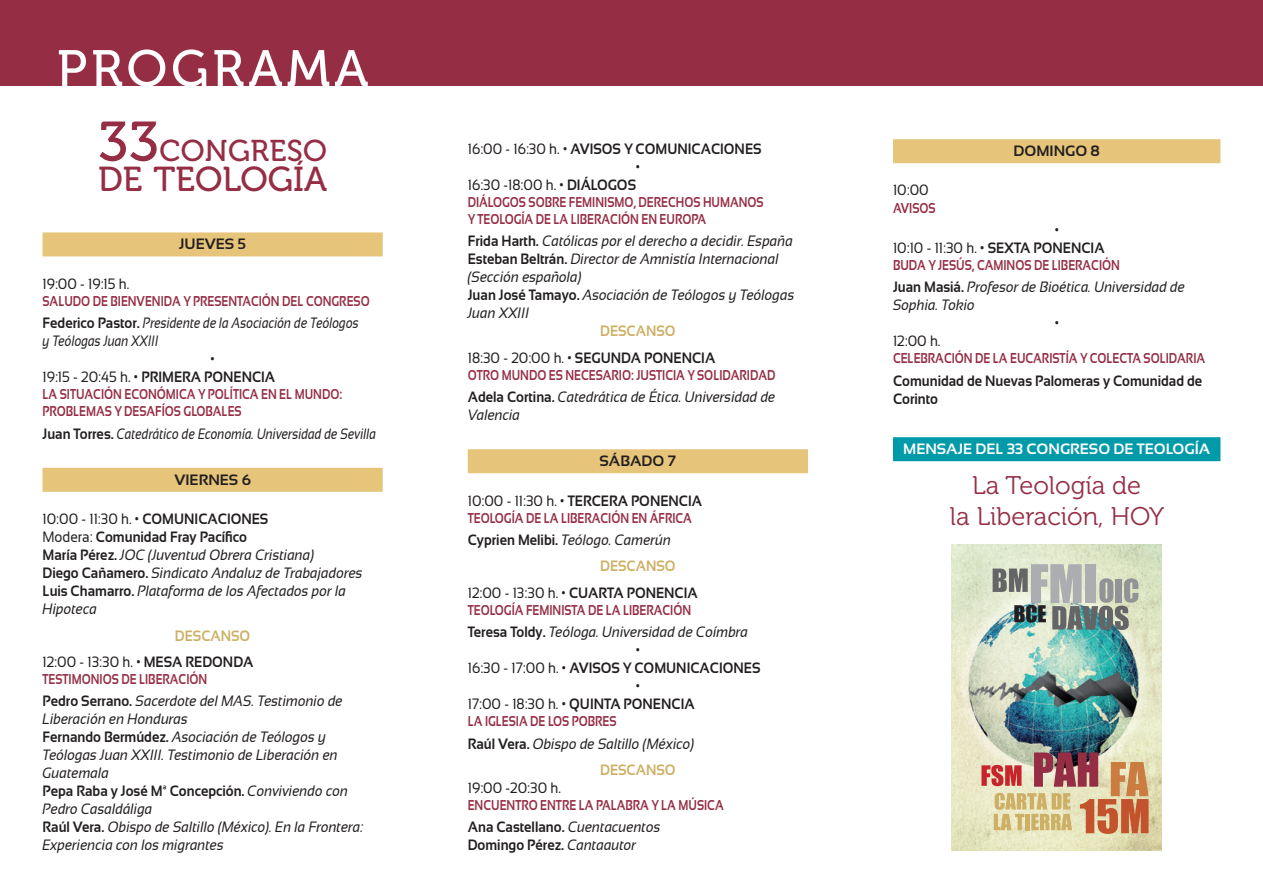
<style>
.page{position:relative;width:1263px;height:893px;background:#fff}
.page>*{position:absolute;margin:0;border:0;box-sizing:border-box;transform-origin:0 0}
.t1{font:51px "Museo 500";letter-spacing:.08em;color:#fff}
.t2{font:34.5px "Museo 500";color:#952e45}
.t3{font:30px "Museo 500";letter-spacing:.01em;color:#952e45}
.t4{font:25.5px "Museo 300";color:#952e45}
.Nombre{font:italic 15px/18px "Sansation";color:#231f20;scale:.9 1}
.Fecha{font:700 15px/18px "Sansation";color:#231f20;scale:.9 1}
.t5{font:15px "Sansation";color:#231f20;scale:.9 1}
.Nombre-2{font:italic 15px/18px "Sansation";color:#231f20;scale:.8 1}
.Descanso{font:700 15px "Sansation";color:#cdb065;scale:.9 1}
.Fecha-2{font:700 15px "Sansation";color:#231f20}
.Mensaje_Congreso{font:700 15px "Sansation";color:#fff}
.Titulo_ponencia{font:700 14.25px/17.1px "Sansation";color:#952e45;scale:.8 1}
.s1{font-size:55.5px}
.s2{font-weight:700;font-style:normal}
.s3{font-weight:400}
.s4{font-weight:700}
.s5{font-weight:400;font-style:italic}
</style>
<div class="page">
<div style="left:0;top:0;width:1263px;height:85px;background:#952e45"></div>
<img style="left:952px;top:545px;width:210px;height:305px">
<svg style="left:992px;top:564px;width:146px;height:66px"></svg>
<svg style="left:981px;top:752px;width:167px;height:82px"></svg>
<div style="left:43px;top:232px;width:340px;height:24px;background:#e6c57b"></div>
<div style="left:43px;top:468px;width:340px;height:24px;background:#e6c57b"></div>
<div style="left:468px;top:449px;width:340px;height:24px;background:#e6c57b"></div>
<div style="left:893px;top:139px;width:327px;height:24px;background:#e6c57b"></div>
<div style="left:893px;top:437px;width:327px;height:24px;background:#009aa9"></div>
<p class="t1" style="left:57px;top:41px;width:313px">PROGRAMA</p>
<p class="t3" style="left:98px;top:134px;width:230px"><span class="s1">33</span>CONGRESO</p>
<p class="t2" style="left:98px;top:160px;width:230px">DE TEOLOGÍA</p>
<p class="Fecha-2" style="left:179px;top:236px;width:68px">JUEVES 5</p>
<p class="t5" style="left:43px;top:275px;width:98px">19:00 - 19:15 h.</p>
<p class="Titulo_ponencia" style="left:43px;top:292px;width:410px">SALUDO DE BIENVENIDA Y PRESENTACIÓN DEL CONGRESO</p>
<p class="Nombre-2" style="left:43px;top:314px;width:397px"><span class="s2">Federico Pastor.</span> Presidente de la Asociación de Teólogos y Teólogas Juan XXIII</p>
<p class="t5" style="left:211px;top:350px;width:6px">•</p>
<p class="Fecha" style="left:43px;top:368px;width:260px"><span class="s3">19:15 - 20:45 h. •</span> PRIMERA PONENCIA</p>
<p class="Titulo_ponencia" style="left:43px;top:386px;width:376px">LA SITUACIÓN ECONÓMICA Y POLÍTICA EN EL MUNDO:<br>PROBLEMAS Y DESAFÍOS GLOBALES</p>
<p class="Nombre-2" style="left:43px;top:424px;width:418px"><span class="s2">Juan Torres.</span> Catedrático de Economía. Universidad de Sevilla</p>
<p class="Fecha-2" style="left:174px;top:471px;width:78px">VIERNES 6</p>
<p class="t5" style="left:43px;top:510px;width:252px">10:00 - 11:30 h. • <span class="s4">COMUNICACIONES</span></p>
<p class="Fecha" style="left:43px;top:528px;width:229px"><span class="s3">Modera:</span> Comunidad Fray Pacífico</p>
<p class="Nombre" style="left:43px;top:546px;width:303px"><span class="s2">María Pérez.</span> JOC (Juventud Obrera Cristiana)</p>
<p class="Nombre" style="left:43px;top:564px;width:357px"><span class="s2">Diego Cañamero.</span> Sindicato Andaluz de Trabajadores</p>
<p class="Nombre" style="left:43px;top:582px;width:339px"><span class="s2">Luis Chamarro.</span> Plataforma de los Afectados por la<br>Hipoteca</p>
<p class="Descanso" style="left:175px;top:627px;width:85px">DESCANSO</p>
<p class="t5" style="left:43px;top:653px;width:236px">12:00 - 13:30 h. • <span class="s4">MESA REDONDA</span></p>
<p class="Titulo_ponencia" style="left:43px;top:671px;width:207px">TESTIMONIOS DE LIBERACIÓN</p>
<p class="Nombre" style="left:43px;top:692px;width:335px"><span class="s2">Pedro Serrano.</span> Sacerdote del MAS. Testimonio de<br>Liberación en Honduras</p>
<p class="Nombre" style="left:43px;top:728px;width:330px"><span class="s2">Fernando Bermúdez.</span> Asociación de Teólogos y<br>Teólogas Juan XXIII. Testimonio de Liberación en<br>Guatemala</p>
<p class="Nombre" style="left:43px;top:782px;width:341px"><span class="s2">Pepa Raba y José Mª Concepción.</span> Conviviendo con<br>Pedro Casaldáliga</p>
<p class="Nombre" style="left:43px;top:818px;width:358px"><span class="s2">Raúl Vera.</span> Obispo de Saltillo (México). En la Frontera:<br>Experiencia con los migrantes</p>
<p class="Fecha" style="left:468px;top:139px;width:328px"><span class="s3">16:00 - 16:30 h. •</span> AVISOS Y COMUNICACIONES</p>
<p class="Fecha" style="left:636px;top:157px;width:6px">•</p>
<p class="t5" style="left:468px;top:176px;width:189px">16:30 -18:00 h. • <span class="s4">DIÁLOGOS</span></p>
<p class="Titulo_ponencia" style="left:468px;top:193px;width:371px">DIÁLOGOS SOBRE FEMINISMO, DERECHOS HUMANOS<br>Y TEOLOGÍA DE LA LIBERACIÓN EN EUROPA</p>
<p class="Nombre" style="left:468px;top:232px;width:363px"><span class="s2">Frida Harth.</span> Católicas por el derecho a decidir. España</p>
<p class="Nombre" style="left:468px;top:250px;width:347px"><span class="s2">Esteban Beltrán.</span> Director de Amnistía Internacional (Sección española)</p>
<p class="Nombre" style="left:468px;top:286px;width:364px"><span class="s2">Juan José Tamayo.</span> Asociación de Teólogos y Teólogas<br>Juan XXIII</p>
<p class="Descanso" style="left:600px;top:323px;width:85px">DESCANSO</p>
<p class="Fecha" style="left:468px;top:348px;width:277px"><span class="s3">18:30 - 20:00 h. •</span> SEGUNDA PONENCIA</p>
<p class="Titulo_ponencia" style="left:468px;top:366px;width:386px">OTRO MUNDO ES NECESARIO: JUSTICIA Y SOLIDARIDAD</p>
<p class="Nombre" style="left:468px;top:388px;width:343px"><span class="s2">Adela Cortina.</span> Catedrática de Ética. Universidad de<br>Valencia</p>
<p class="Fecha-2" style="left:599px;top:453px;width:78px">SÁBADO 7</p>
<p class="Fecha" style="left:468px;top:491px;width:262px"><span class="s3">10:00 - 11:30 h. •</span> TERCERA PONENCIA</p>
<p class="Titulo_ponencia" style="left:468px;top:509px;width:282px">TEOLOGÍA DE LA LIBERACIÓN EN ÁFRICA</p>
<p class="Nombre" style="left:468px;top:531px;width:227px"><span class="s2">Cyprien Melibi.</span> Teólogo. Camerún</p>
<p class="Descanso" style="left:600px;top:558px;width:85px">DESCANSO</p>
<p class="t5" style="left:468px;top:584px;width:257px">12:00 - 13:30 h. • <span class="s4">CUARTA PONENCIA</span></p>
<p class="Titulo_ponencia" style="left:468px;top:601px;width:281px">TEOLOGÍA FEMINISTA DE LA LIBERACIÓN</p>
<p class="Nombre" style="left:468px;top:623px;width:313px"><span class="s2">Teresa Toldy.</span> Teóloga. Universidad de Coímbra</p>
<p class="t5" style="left:636px;top:642px;width:6px">•</p>
<p class="Fecha" style="left:468px;top:659px;width:327px"><span class="s3">16:30 - 17:00 h. •</span> AVISOS Y COMUNICACIONES</p>
<p class="t5" style="left:636px;top:678px;width:6px">•</p>
<p class="t5" style="left:468px;top:696px;width:254px">17:00 - 18:30 h. • <span class="s4">QUINTA PONENCIA</span></p>
<p class="Titulo_ponencia" style="left:468px;top:713px;width:188px">LA IGLESIA DE LOS POBRES</p>
<p class="Nombre" style="left:468px;top:734px;width:253px"><span class="s2">Raúl Vera.</span> Obispo de Saltillo (México)</p>
<p class="Descanso" style="left:600px;top:761px;width:85px">DESCANSO</p>
<p class="t5" style="left:468px;top:779px;width:105px">19:00 -20:30 h.</p>
<p class="Titulo_ponencia" style="left:468px;top:797px;width:321px">ENCUENTRO ENTRE LA PALABRA Y LA MÚSICA</p>
<p class="Fecha" style="left:468px;top:818px;width:216px">Ana Castellano. <span class="s5">Cuentacuentos</span></p>
<p class="Fecha" style="left:468px;top:836px;width:189px">Domingo Pérez. <span class="s5">Cantaautor</span></p>
<p class="t5" style="left:893px;top:182px;width:41px">10:00</p>
<p class="Titulo_ponencia" style="left:893px;top:199px;width:55px">AVISOS</p>
<p class="Fecha-2" style="left:1013px;top:143px;width:88px">DOMINGO 8</p>
<p class="t5" style="left:1055px;top:221px;width:6px">•</p>
<p class="t5" style="left:893px;top:239px;width:237px">10:10 - 11:30 h. • <span class="s4">SEXTA PONENCIA</span></p>
<p class="Titulo_ponencia" style="left:893px;top:256px;width:285px">BUDA Y JESÚS, CAMINOS DE LIBERACIÓN</p>
<p class="Nombre" style="left:893px;top:278px;width:326px"><span class="s2">Juan Masiá.</span> Profesor de Bioética. Universidad de<br>Sophia. Tokio</p>
<p class="t5" style="left:1055px;top:315px;width:6px">•</p>
<p class="t5" style="left:893px;top:333px;width:54px">12:00 h.</p>
<p class="Titulo_ponencia" style="left:893px;top:350px;width:392px">CELEBRACIÓN DE LA EUCARISTÍA Y COLECTA SOLIDARIA</p>
<p class="Fecha" style="left:893px;top:371px;width:345px">Comunidad de Nuevas Palomeras y Comunidad de<br>Corinto</p>
<p class="Mensaje_Congreso" style="left:903px;top:441px;width:309px">MENSAJE DEL 33 CONGRESO DE TEOLOGÍA</p>
<p class="t4" style="left:972px;top:471px;width:171px">La Teología de</p>
<p class="t4" style="left:950px;top:503px;width:216px">la Liberación, HOY</p>
</div>
